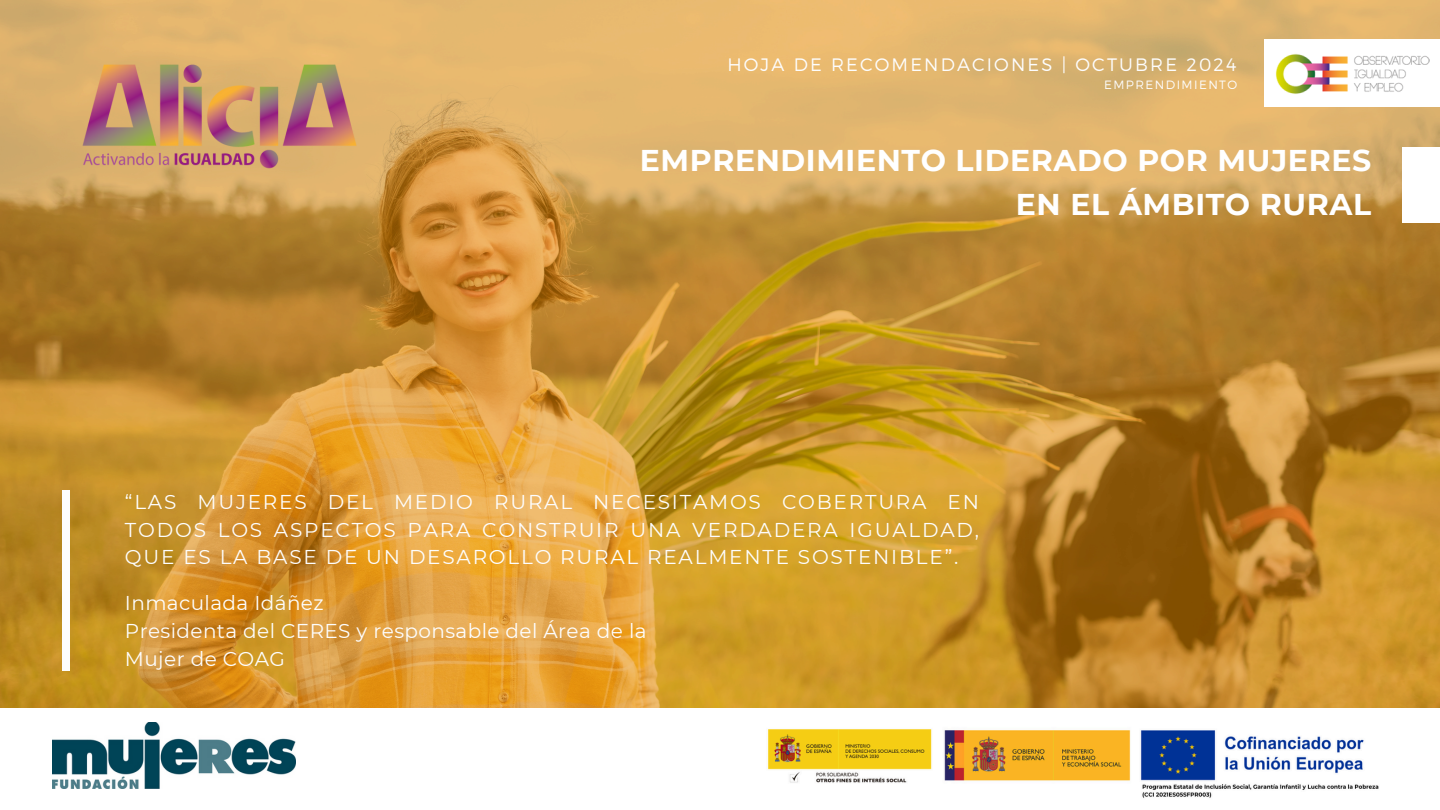
<style>
.page{position:relative;width:1440px;height:810px;background:#fff}
.page>*{position:absolute;margin:0;border:0;box-sizing:border-box;transform-origin:0 0}
.t1{font:700 30px/44.2px "Montserrat";letter-spacing:.02em;color:#fff;text-align:right}
.t2{font:20px/27.8px "Montserrat";letter-spacing:.02em;color:#fdfdfd;text-align:justify}
.t3{font:300 18px "Montserrat";letter-spacing:.12em;color:#fdfdfd}
.t4{font:300 12px "Montserrat";letter-spacing:.12em;color:#fdfdfd}
</style>
<div class="page">
<img style="left:0;top:0;width:1440px;height:708px">
<div style="left:63px;top:490px;width:7px;height:181px;background:#fdfdfd"></div>
<div style="left:1402px;top:147px;width:38px;height:75px;background:#fff"></div>
<div style="left:1264px;top:39px;width:176px;height:68px;background:#fff"></div>
<img style="left:1275px;top:54px;width:155px;height:40px">
<img style="left:53px;top:722px;width:243px;height:66px">
<img style="left:53px;top:31px;width:336px;height:167px">
<img style="left:767px;top:729px;width:612px;height:69px">
<h3 class="t3" style="left:727px;top:53px;width:511px">HOJA DE RECOMENDACIONES | OCTUBRE 2024</h3>
<p class="t4" style="left:1104px;top:76px;width:134px">EMPRENDIMIENTO</p>
<p class="t1" style="left:640px;top:138px;width:733px">EMPRENDIMIENTO LIDERADO POR MUJERES<br>EN EL ÁMBITO RURAL</p>
<h1 class="t2" style="left:125px;top:488px;width:856px">“LAS MUJERES DEL MEDIO RURAL NECESITAMOS COBERTURA EN TODOS LOS ASPECTOS PARA CONSTRUIR UNA VERDADERA IGUALDAD, QUE ES LA BASE DE UN DESAROLLO RURAL REALMENTE SOSTENIBLE”.</h1>
<h2 class="t2" style="left:125px;top:589px;width:523px;text-align:left">Inmaculada Idáñez<br>Presidenta del CERES y responsable del Área de la<br>Mujer de COAG</h2>
</div>
